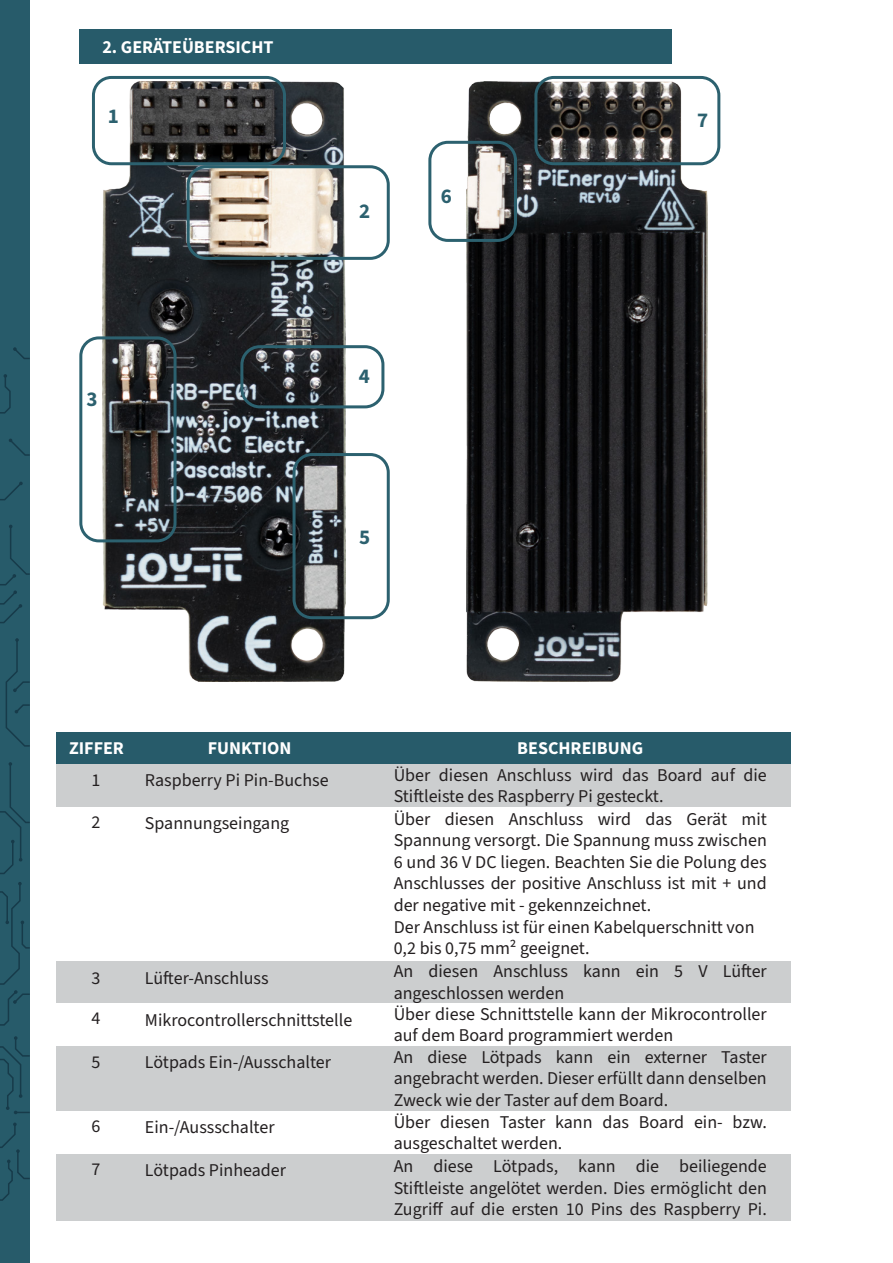
<style>
.page{position:relative;width:893px;height:1263px;background:#fff}
.page>*{position:absolute;margin:0;border:0;box-sizing:border-box;transform-origin:0 0}
.t1{font:700 21px "Source Sans 3";color:#2c616f}
.t2{font:18px/21.6px "Source Sans 3";color:#231f20}
.t3{font:700 18px "Source Sans 3";color:#fff}
</style>
<div class="page">
<div style="left:0;top:0;width:30px;height:1263px;background:#275b6a"></div>
<svg style="left:0;top:1122px;width:30px;height:79px"></svg>
<svg style="left:0;top:1036px;width:30px;height:78px"></svg>
<svg style="left:0;top:882px;width:30px;height:144px"></svg>
<svg style="left:0;top:762px;width:30px;height:112px"></svg>
<svg style="left:5px;top:638px;width:25px;height:109px"></svg>
<svg style="left:0;top:525px;width:30px;height:99px"></svg>
<svg style="left:0;top:482px;width:23px;height:19px"></svg>
<svg style="left:9px;top:438px;width:21px;height:18px"></svg>
<svg style="left:0;top:374px;width:11px;height:40px"></svg>
<svg style="left:13px;top:347px;width:17px;height:12px"></svg>
<div style="left:56px;top:764px;width:735px;height:43px;background:#cccecf"></div>
<div style="left:56px;top:1046px;width:735px;height:64px;background:#cccecf"></div>
<div style="left:56px;top:1154px;width:735px;height:66px;background:#cccecf"></div>
<div style="left:56px;top:961px;width:735px;height:42px;background:#cccecf"></div>
<div style="left:56px;top:732px;width:735px;height:32px;background:#275b6a"></div>
<div style="left:79px;top:30px;width:593px;height:34px;background:#275b6a"></div>
<img style="left:466px;top:81px;width:242px;height:600px">
<img style="left:103px;top:81px;width:242px;height:600px">
<div style="left:92px;top:76px;width:194px;height:89px;border:3px solid #2c616f;border-radius:18px"></div>
<div style="left:187px;top:165px;width:203px;height:95px;border:3px solid #2c616f;border-radius:18px"></div>
<div style="left:240px;top:345px;width:144px;height:63px;border:3px solid #2c616f;border-radius:18px"></div>
<div style="left:293px;top:453px;width:97px;height:166px;border:3px solid #2c616f;border-radius:18px"></div>
<div style="left:79px;top:336px;width:98px;height:206px;border:3px solid #2c616f;border-radius:18px"></div>
<div style="left:534px;top:76px;width:186px;height:89px;border:3px solid #2c616f;border-radius:18px"></div>
<div style="left:428px;top:141px;width:89px;height:101px;border:3px solid #2c616f;border-radius:18px"></div>
<p class="t3" style="left:102px;top:35px;width:173px">2. GERÄTEÜBERSICHT</p>
<p class="t1" style="left:108px;top:102px;width:13px">1</p>
<p class="t1" style="left:86px;top:386px;width:13px">3</p>
<p class="t1" style="left:359px;top:198px;width:13px">2</p>
<p class="t1" style="left:359px;top:362px;width:13px">4</p>
<p class="t1" style="left:359px;top:523px;width:13px">5</p>
<p class="t1" style="left:441px;top:182px;width:13px">6</p>
<p class="t1" style="left:697px;top:106px;width:13px">7</p>
<p class="t3" style="left:69px;top:736px;width:56px">ZIFFER</p>
<p class="t2" style="left:91px;top:769px;width:10px">1</p>
<p class="t2" style="left:91px;top:811px;width:10px">2</p>
<p class="t2" style="left:91px;top:967px;width:10px">3</p>
<p class="t2" style="left:91px;top:1008px;width:10px">4</p>
<p class="t2" style="left:91px;top:1051px;width:10px">5</p>
<p class="t2" style="left:91px;top:1115px;width:10px">6</p>
<p class="t2" style="left:91px;top:1158px;width:10px">7</p>
<p class="t3" style="left:208px;top:736px;width:85px">FUNKTION</p>
<p class="t3" style="left:517px;top:736px;width:127px">BESCHREIBUNG</p>
<p class="t2" style="left:145px;top:769px;width:185px">Raspberry Pi Pin-Buchse</p>
<p class="t2" style="left:145px;top:812px;width:146px">Spannungseingang</p>
<p class="t2" style="left:394px;top:764px;width:375px">Über diesen Anschluss wird das Board auf die<br>Stiftleiste des Raspberry Pi gesteckt.</p>
<p class="t2" style="left:394px;top:808px;width:375px;text-align:justify">Über diesen Anschluss wird das Gerät mit Spannung versorgt. Die Spannung muss zwischen 6 und 36 V DC liegen. Beachten Sie die Polung des Anschlusses der positive Anschluss ist mit + und der negative mit - gekennzeichnet.</p>
<p class="t2" style="left:394px;top:916px;width:362px">Der Anschluss ist für einen Kabelquerschnitt von<br>0,2 bis 0,75 mm² geeignet.</p>
<p class="t2" style="left:145px;top:967px;width:125px">Lüfter-Anschluss</p>
<p class="t2" style="left:145px;top:1009px;width:209px">Mikrocontrollerschnittstelle</p>
<p class="t2" style="left:145px;top:1051px;width:188px">Lötpads Ein-/Ausschalter</p>
<p class="t2" style="left:145px;top:1116px;width:131px">Ein-/Aussschalter</p>
<p class="t2" style="left:145px;top:1159px;width:143px">Lötpads Pinheader</p>
<p class="t2" style="left:394px;top:960px;width:375px">An diesen Anschluss kann ein 5 V Lüfter angeschlossen werden</p>
<p class="t2" style="left:394px;top:1003px;width:375px">Über diese Schnittstelle kann der Mikrocontroller auf dem Board programmiert werden</p>
<p class="t2" style="left:394px;top:1046px;width:375px;text-align:justify">An diese Lötpads kann ein externer Taster angebracht werden. Dieser erfüllt dann denselben Zweck wie der Taster auf dem Board.</p>
<p class="t2" style="left:394px;top:1111px;width:375px">Über diesen Taster kann das Board ein- bzw. ausgeschaltet werden.</p>
<p class="t2" style="left:394px;top:1155px;width:375px;text-align:justify">An diese Lötpads, kann die beiliegende Stiftleiste angelötet werden. Dies ermöglicht den Zugriff auf die ersten 10 Pins des Raspberry Pi.</p>
</div>
